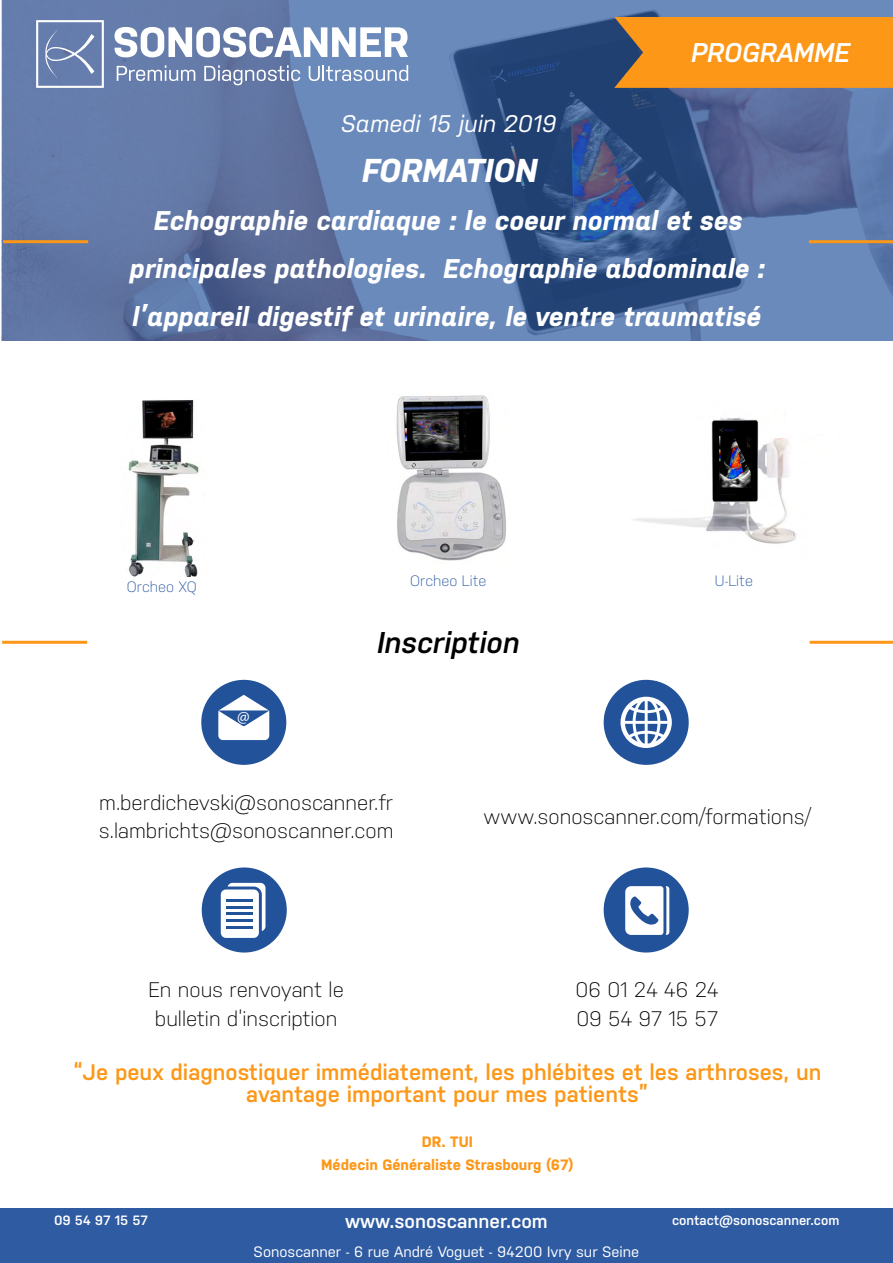
<style>
.page{position:relative;width:893px;height:1263px;background:#fff}
.page>*{position:absolute;margin:0;border:0;box-sizing:border-box;transform-origin:0 0}
.t1{font:italic 700 33px "Nudista";color:#fff}
.t2{font:italic 600 30px "Nudista";color:#000}
.t3{font:italic 700 27px/48px "Nudista";color:#fff;text-align:center}
.t4{font:italic 600 27px "Nudista";color:#fff}
.t5{font:italic 24px "Nudista";color:#fff}
.t6{font:600 22.5px/22.5px "Nudista";color:#fd9717;text-align:center}
.t7{font:300 21px/28.5px "Nudista";color:#000}
.t8{font:600 19.5px "Nudista";color:#fff}
.t9{font:16.95px "Myriad Pro";color:#fff}
.t10{font:15px "Nudista";color:#fff}
.t11{font:700 15px/22.5px "Nudista";color:#fd9717;text-align:center}
.t12{font:300 15px "Nudista";color:#2e5ba2}
.t13{font:600 13.5px "Nudista";color:#fff}
</style>
<div class="page">
<div style="left:0;top:1208px;width:893px;height:55px;background:#2e5ba2"></div>
<img style="left:128px;top:400px;width:71px;height:177px">
<img style="left:396px;top:395px;width:110px;height:166px">
<img style="left:633px;top:415px;width:164px;height:129px">
<div style="left:786px;top:351px;width:107px;height:83px;background:#fff"></div>
<svg style="left:202px;top:867px;width:85px;height:85px"></svg>
<hr style="left:227px;top:899px;width:26px;height:3px;background:#225299">
<svg style="left:201px;top:680px;width:85px;height:85px"></svg>
<svg style="left:604px;top:680px;width:85px;height:85px"></svg>
<svg style="left:604px;top:867px;width:85px;height:85px"></svg>
<svg style="left:2px;top:0;width:891px;height:340px;background:#5670a1"></svg>
<svg style="left:36px;top:20px;width:68px;height:68px;background:#8094bb"></svg>
<svg style="left:115px;top:27px;width:293px;height:30px"></svg>
<svg style="left:117px;top:65px;width:78px;height:16px"></svg>
<svg style="left:204px;top:65px;width:96px;height:20px;background:#8595b9"></svg>
<svg style="left:309px;top:65px;width:99px;height:17px;background:#90a7cd"></svg>
<div style="left:614px;top:17px;width:279px;height:71px;background:#fd9717"></div>
<hr style="left:3px;top:240px;width:85px;height:3px;background:#fd9717">
<hr style="left:809px;top:240px;width:84px;height:3px;background:#fd9717">
<hr style="left:2px;top:641px;width:85px;height:3px;background:#fd9717">
<hr style="left:810px;top:641px;width:83px;height:3px;background:#fd9717">
<p class="t5" style="left:341px;top:106px;width:217px">Samedi 15 juin 2019</p>
<p class="t4" style="left:691px;top:33px;width:160px">PROGRAMME</p>
<h1 class="t1" style="left:362px;top:146px;width:177px">FORMATION</h1>
<p class="t3" style="left:130px;top:194px;width:637px">Echographie cardiaque : le coeur normal et ses principales pathologies. Echographie abdominale : l’appareil digestif et urinaire, le ventre traumatisé</p>
<p class="t12" style="left:127px;top:576px;width:71px">Orcheo XQ</p>
<p class="t9" style="left:237px;top:706px;width:14px">@</p>
<p class="t12" style="left:410px;top:570px;width:78px">Orcheo Lite</p>
<p class="t12" style="left:715px;top:570px;width:39px">U-Lite</p>
<h2 class="t2" style="left:377px;top:621px;width:144px">Inscription</h2>
<p class="t7" style="left:99px;top:786px;width:296px">m.berdichevski@sonoscanner.fr s.lambrichts@sonoscanner.com</p>
<p class="t7" style="left:484px;top:801px;width:329px">www.sonoscanner.com/formations/</p>
<p class="t7" style="left:148px;top:974px;width:197px;text-align:center">En nous renvoyant le bulletin d’inscription</p>
<p class="t6" style="left:73px;top:1059px;width:750px">“Je peux diagnostiquer immédiatement, les phlébites et les arthroses, un avantage important pour mes patients”</p>
<p class="t11" style="left:321px;top:1129px;width:254px">DR. TUI<br>Médecin Généraliste Strasbourg (67)</p>
<p class="t7" style="left:576px;top:974px;width:145px">06 01 24 46 24<br>09 54 97 15 57</p>
<p class="t13" style="left:54px;top:1211px;width:96px">09 54 97 15 57</p>
<p class="t8" style="left:345px;top:1206px;width:204px">www.sonoscanner.com</p>
<p class="t13" style="left:672px;top:1211px;width:169px">contact@sonoscanner.com</p>
<p class="t10" style="left:254px;top:1241px;width:387px">Sonoscanner - 6 rue André Voguet - 94200 Ivry sur Seine</p>
</div>
